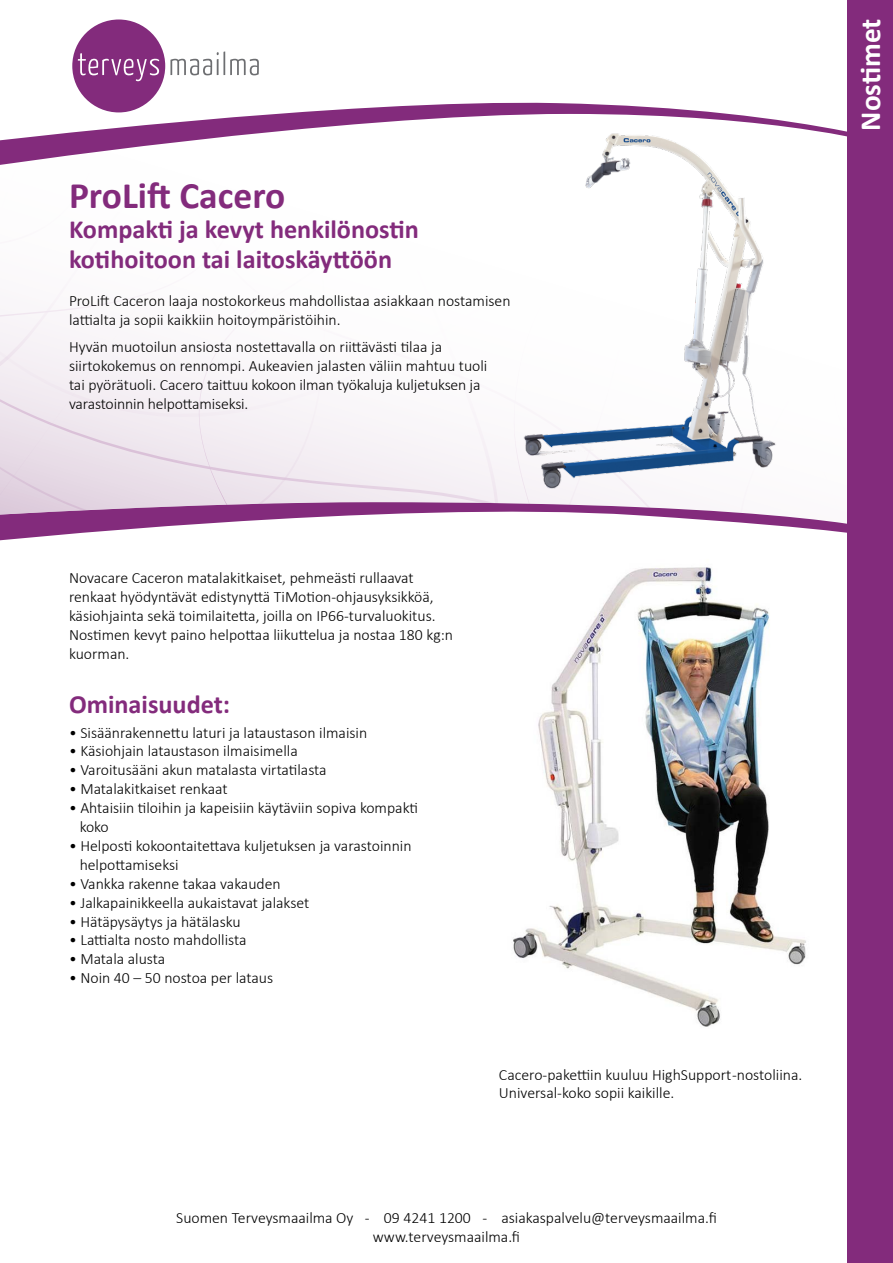
<style>
.page{position:relative;width:893px;height:1263px;background:#fff}
.page>*{position:absolute;margin:0;border:0;box-sizing:border-box;transform-origin:0 0}
.t1{font:700 37.5px "Calibri";color:#832b7c}
.t2{font:700 29.25px "Calibri";color:#fff}
.t3{font:700 26.25px/30px "Calibri";color:#832b7c}
.t4{font:300 15.75px/18.9px "Calibri";color:#000}
</style>
<div class="page">
<svg style="left:0;top:99px;width:848px;height:443px"></svg>
<svg style="left:0;top:228px;width:848px;height:304px;fill:#f9f6f9"></svg>
<svg style="left:0;top:228px;width:189px;height:18px"></svg>
<svg style="left:0;top:114px;width:848px;height:114px"></svg>
<div style="left:72px;top:20px;width:93px;height:92px;background:#832b7c;border-radius:50%"></div>
<svg style="left:170px;top:52px;width:89px;height:23px"></svg>
<svg style="left:78px;top:53px;width:81px;height:28px"></svg>
<div style="left:848px;top:0;width:45px;height:1263px;background:#832b7c"></div>
<img style="left:486px;top:119px;width:339px;height:411px">
<img style="left:473px;top:534px;width:367px;height:493px">
<h1 class="t1" style="left:69px;top:169px;width:218px">ProLift Cacero</h1>
<h3 class="t3" style="left:69px;top:214px;width:351px">Kompakti ja kevyt henkilönostin kotihoitoon tai laitoskäyttöön</h3>
<p class="t4" style="left:69px;top:291px;width:443px">ProLift Caceron laaja nostokorkeus mahdollistaa asiakkaan nostamisen lattialta ja sopii kaikkiin hoitoympäristöihin.</p>
<p class="t4" style="left:69px;top:337px;width:420px">Hyvän muotoilun ansiosta nostettavalla on riittävästi tilaa ja siirtokokemus on rennompi. Aukeavien jalasten väliin mahtuu tuoli tai pyörätuoli. Cacero taittuu kokoon ilman työkaluja kuljetuksen ja varastoinnin helpottamiseksi.</p>
<h2 class="t2" style="left:850px;top:131px;width:113px;rotate:-90deg">Nostimet</h2>
<p class="t4" style="left:69px;top:568px;width:386px">Novacare Caceron matalakitkaiset, pehmeästi rullaavat renkaat hyödyntävät edistynyttä TiMotion-ohjausyksikköä, käsiohjainta sekä toimilaitetta, joilla on IP66-turvaluokitus.<br>Nostimen kevyt paino helpottaa liikuttelua ja nostaa 180 kg:n kuorman.</p>
<h3 class="t3" style="left:69px;top:689px;width:163px">Ominaisuudet:</h3>
<p class="t4" style="left:69px;top:723px;width:300px">• Sisäänrakennettu laturi ja lataustason ilmaisin</p>
<p class="t4" style="left:69px;top:741px;width:230px">• Käsiohjain lataustason ilmaisimella</p>
<p class="t4" style="left:69px;top:760px;width:259px">• Varoitusääni akun matalasta virtatilasta</p>
<p class="t4" style="left:69px;top:779px;width:160px">• Matalakitkaiset renkaat</p>
<p class="t4" style="left:80px;top:798px;width:340px;text-indent:-11px">• Ahtaisiin tiloihin ja kapeisiin käytäviin sopiva kompakti koko</p>
<p class="t4" style="left:80px;top:836px;width:333px;text-indent:-11px">• Helposti kokoontaitettava kuljetuksen ja varastoinnin helpottamiseksi</p>
<p class="t4" style="left:69px;top:874px;width:213px">• Vankka rakenne takaa vakauden</p>
<p class="t4" style="left:69px;top:893px;width:242px">• Jalkapainikkeella aukaistavat jalakset</p>
<p class="t4" style="left:69px;top:912px;width:173px">• Hätäpysäytys ja hätälasku</p>
<p class="t4" style="left:69px;top:930px;width:179px">• Lattialta nosto mahdollista</p>
<p class="t4" style="left:69px;top:949px;width:98px">• Matala alusta</p>
<p class="t4" style="left:69px;top:968px;width:206px">• Noin 40 – 50 nostoa per lataus</p>
<p class="t4" style="left:499px;top:1066px;width:305px;line-height:18px">Cacero-pakettiin kuuluu HighSupport -nostoliina.<br>Universal-koko sopii kaikille.</p>
<p class="t4" style="left:176px;top:1208px;width:542px;text-align:center">Suomen Terveysmaailma Oy - 09 4241 1200 - asiakaspalvelu@terveysmaailma.fi www.terveysmaailma.fi</p>
</div>
